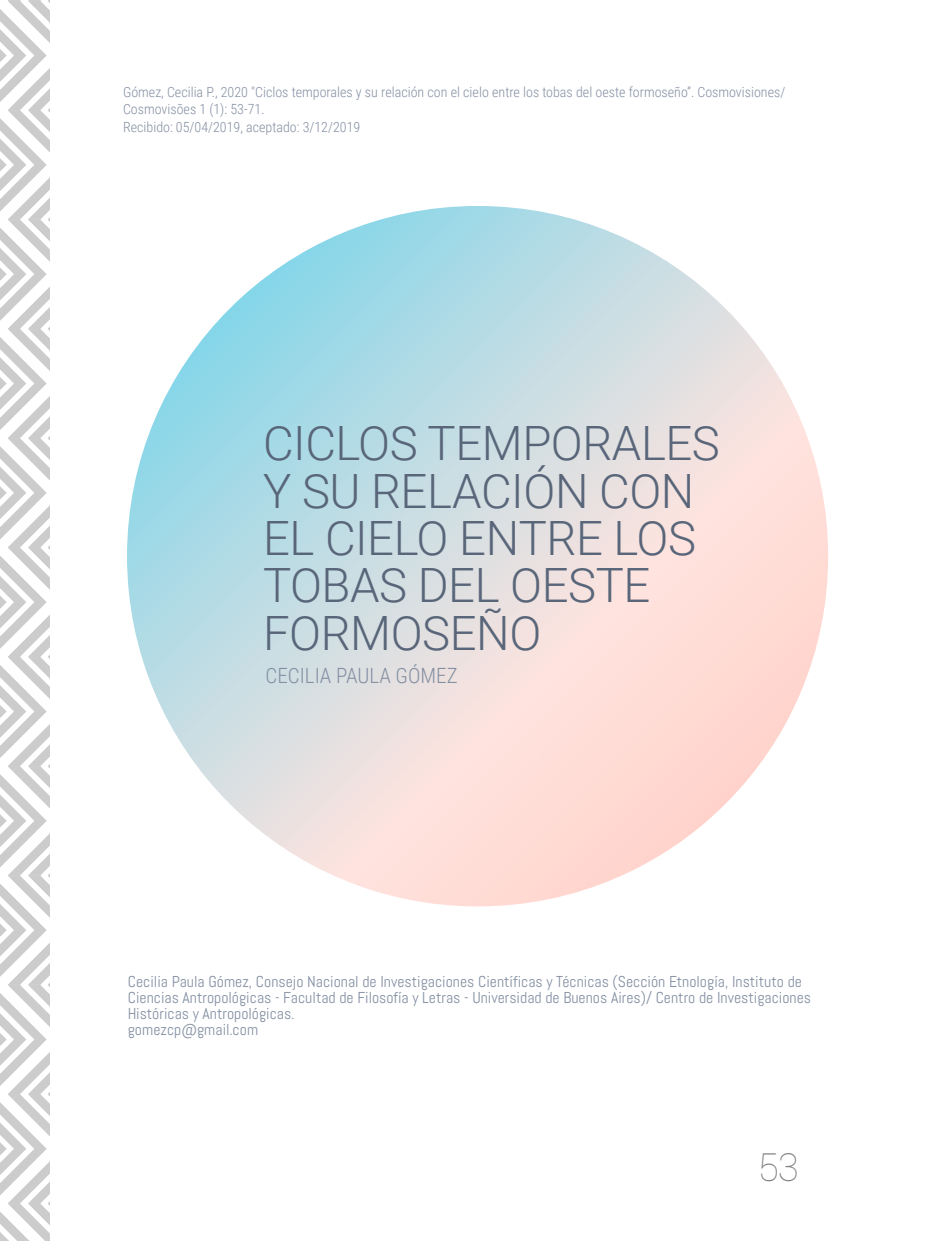
<style>
.page{position:relative;width:943px;height:1241px;background:#fff}
.page>*{position:absolute;margin:0;border:0;box-sizing:border-box;transform-origin:0 0}
.t1{font:300 47.25px/47.2px "Roboto";letter-spacing:-.01em;color:#59667a}
.t2{font:100 38.5px "Roboto";color:#828281}
.t3{font:300 21px "Roboto Condensed";color:#838fa2}
.t4{font:15.75px/15.8px "Abel";color:#838fa2}
.t5{font:300 14px/17.5px "Roboto Condensed";color:#838fa2}
</style>
<div class="page">
<div style="left:0;top:1px;width:50px;height:1239px;background:#bfbfbf;opacity:.2"></div>
<svg style="left:127px;top:206px;width:701px;height:700px;background:#d7dddf"></svg>
<p class="t5" style="left:123px;top:82px;width:664px">Gómez, Cecilia P., 2020 "Ciclos temporales y su relación con el cielo entre los tobas del oeste formoseño”. Cosmovisiones/<br>Cosmovisões 1 (1): 53-71.<br>Recibido: 05/04/2019, aceptado: 3/12/2019</p>
<h1 class="t1" style="left:263px;top:418px;width:458px">CICLOS TEMPORALES<br>Y SU RELACIÓN CON<br>EL CIELO ENTRE LOS<br>TOBAS DEL OESTE<br>FORMOSEÑO</h1>
<h3 class="t3" style="left:265px;top:661px;width:194px">CECILIA PAULA GÓMEZ</h3>
<p class="t4" style="left:128px;top:973px;width:685px">Cecilia Paula Gómez, Consejo Nacional de Investigaciones Científicas y Técnicas (Sección Etnología, Instituto de Ciencias Antropológicas - Facultad de Filosofía y Letras - Universidad de Buenos Aires)/ Centro de Investigaciones Históricas y Antropológicas.<br>gomezcp@gmail.com</p>
<h2 class="t2" style="left:757px;top:1139px;width:43px">53</h2>
</div>
